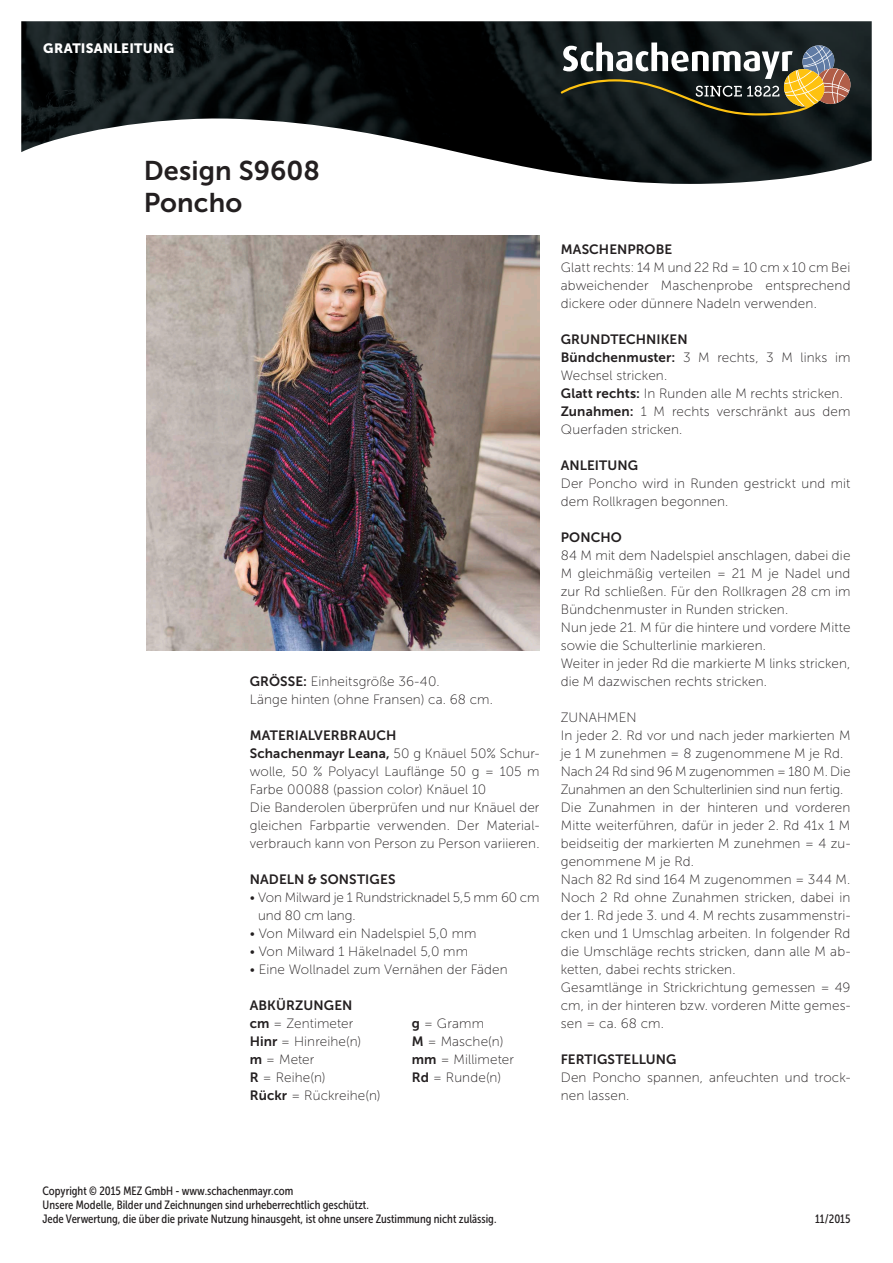
<style>
.page{position:relative;width:893px;height:1263px;background:#fff}
.page>*{position:absolute;margin:0;border:0;box-sizing:border-box;transform-origin:0 0}
.t1{font:27px/31.5px "Museo Sans 700";letter-spacing:.005em;color:#231f20}
.t2{font:13.5px/18px "Museo Sans 100";letter-spacing:.01em;color:#231f20;text-align:justify}
.t3{font:13.5px/18px "Museo Sans 100";letter-spacing:-.01em;color:#231f20}
.t4{font:13.5px "Museo Sans 700";letter-spacing:.005em;color:#231f20}
.t5{font:13.5px "Museo Sans 900";letter-spacing:.015em;color:#fff}
.t6{font:12px "Museo Sans Cond 500";color:#231f20}
.s1{font-family:"Museo Sans 700"}
</style>
<div class="page">
<img style="left:21px;top:21px;width:851px;height:163px">
<svg style="left:561px;top:43px;width:289px;height:72px"></svg>
<img style="left:146px;top:235px;width:393px;height:415px">
<p class="t5" style="left:43px;top:40px;width:133px">GRATISANLEITUNG</p>
<p class="t1" style="left:144px;top:155px;width:178px">Design S9608<br>Poncho</p>
<p class="t2" style="left:250px;top:672px;width:191px"><span class="s1">GRÖSSE:</span> Einheitsgröße 36-40.</p>
<p class="t2" style="left:250px;top:690px;width:245px">Länge hinten (ohne Fransen) ca. 68 cm.</p>
<p class="t4" style="left:250px;top:728px;width:148px">MATERIALVERBRAUCH</p>
<p class="t2" style="left:250px;top:744px;width:291px"><span class="s1">Schachenmayr Leana,</span> 50 g Knäuel 50% Schur&shy;wolle, 50 % Polyacyl Lauflänge 50 g = 105 m Farbe 00088 (passion color) Knäuel 10</p>
<p class="t2" style="left:250px;top:798px;width:291px">Die Banderolen überprüfen und nur Knäuel der gleichen Farbpartie verwenden. Der Material&shy;verbrauch kann von Person zu Person variieren.</p>
<p class="t4" style="left:250px;top:872px;width:147px">NADELN &amp; SONSTIGES</p>
<p class="t3" style="left:258px;top:888px;width:283px;text-indent:-8px">• Von Milward je 1 Rundstricknadel 5,5 mm 60 cm und 80 cm lang.</p>
<p class="t2" style="left:250px;top:924px;width:228px">• Von Milward ein Nadelspiel 5,0 mm</p>
<p class="t2" style="left:250px;top:942px;width:220px">• Von Milward 1 Häkelnadel 5,0 mm</p>
<p class="t2" style="left:250px;top:960px;width:259px">• Eine Wollnadel zum Vernähen der Fäden</p>
<p class="t4" style="left:250px;top:998px;width:104px">ABKÜRZUNGEN</p>
<p class="t2" style="left:250px;top:1014px;width:105px"><span class="s1">cm</span> = Zentimeter</p>
<p class="t2" style="left:412px;top:1014px;width:74px"><span class="s1">g</span> = Gramm</p>
<p class="t2" style="left:250px;top:1032px;width:113px"><span class="s1">Hinr</span> = Hinreihe(n)</p>
<p class="t2" style="left:412px;top:1032px;width:93px"><span class="s1">M</span> = Masche(n)</p>
<p class="t2" style="left:250px;top:1050px;width:66px"><span class="s1">m</span> = Meter</p>
<p class="t2" style="left:412px;top:1050px;width:104px"><span class="s1">mm</span> = Millimeter</p>
<p class="t2" style="left:250px;top:1068px;width:77px"><span class="s1">R</span> = Reihe(n)</p>
<p class="t2" style="left:412px;top:1068px;width:91px"><span class="s1">Rd</span> = Runde(n)</p>
<p class="t2" style="left:250px;top:1086px;width:132px"><span class="s1">Rückr</span> = Rückreihe(n)</p>
<p class="t4" style="left:561px;top:242px;width:113px">MASCHENPROBE</p>
<p class="t2" style="left:561px;top:258px;width:291px">Glatt rechts: 14 M und 22 Rd = 10 cm x 10 cm Bei abweichender Maschenprobe entsprechend dickere oder dünnere Nadeln verwenden.</p>
<p class="t4" style="left:561px;top:332px;width:128px">GRUNDTECHNIKEN</p>
<p class="t2" style="left:561px;top:348px;width:291px"><span class="s1">Bündchenmuster:</span> 3 M rechts, 3 M links im<br>Wechsel stricken.</p>
<p class="t2" style="left:561px;top:384px;width:284px"><span class="s1">Glatt rechts:</span> In Runden alle M rechts stricken.</p>
<p class="t2" style="left:561px;top:402px;width:291px"><span class="s1">Zunahmen:</span> 1 M rechts verschränkt aus dem<br>Querfaden stricken.</p>
<p class="t4" style="left:561px;top:458px;width:79px">ANLEITUNG</p>
<p class="t2" style="left:561px;top:474px;width:291px">Der Poncho wird in Runden gestrickt und mit dem Rollkragen begonnen.</p>
<p class="t4" style="left:561px;top:530px;width:63px">PONCHO</p>
<p class="t2" style="left:561px;top:546px;width:291px">84 M mit dem Nadelspiel anschlagen, dabei die M gleichmäßig verteilen = 21 M je Nadel und zur Rd schließen. Für den Rollkragen 28 cm im Bündchenmuster in Runden stricken.</p>
<p class="t2" style="left:561px;top:618px;width:291px">Nun jede 21. M für die hintere und vordere Mitte sowie die Schulterlinie markieren.</p>
<p class="t2" style="left:561px;top:654px;width:291px">Weiter in jeder Rd die markierte M links stricken, die M dazwischen rechts stricken.</p>
<p class="t2" style="left:561px;top:708px;width:77px">ZUNAHMEN</p>
<p class="t2" style="left:561px;top:726px;width:291px">In jeder 2. Rd vor und nach jeder markierten M je 1 M zunehmen = 8 zugenommene M je Rd.</p>
<p class="t3" style="left:561px;top:762px;width:291px">Nach 24 Rd sind 96 M zugenommen = 180 M. Die<br>Zunahmen an den Schulterlinien sind nun fertig.</p>
<p class="t2" style="left:561px;top:798px;width:291px">Die Zunahmen in der hinteren und vorderen Mitte weiterführen, dafür in jeder 2. Rd 41x 1 M beidseitig der markierten M zunehmen = 4 zu&shy;genommene M je Rd.</p>
<p class="t2" style="left:561px;top:870px;width:291px">Nach 82 Rd sind 164 M zugenommen = 344 M.</p>
<p class="t2" style="left:561px;top:888px;width:291px">Noch 2 Rd ohne Zunahmen stricken, dabei in der 1. Rd jede 3. und 4. M rechts zusammenstri&shy;cken und 1 Umschlag arbeiten. In folgender Rd die Umschläge rechts stricken, dann alle M ab&shy;ketten, dabei rechts stricken.</p>
<p class="t2" style="left:561px;top:978px;width:291px">Gesamtlänge in Strickrichtung gemessen = 49 cm, in der hinteren bzw. vorderen Mitte gemes&shy;sen = ca. 68 cm.</p>
<p class="t4" style="left:561px;top:1052px;width:117px">FERTIGSTELLUNG</p>
<p class="t2" style="left:561px;top:1068px;width:291px">Den Poncho spannen, anfeuchten und trock&shy;nen lassen.</p>
<p class="t6" style="left:43px;top:1184px;width:252px">Copyright © 2015 MEZ GmbH - www.schachenmayr.com</p>
<p class="t6" style="left:43px;top:1198px;width:328px">Unsere Modelle, Bilder und Zeichnungen sind urheberrechtlich geschützt.</p>
<p class="t6" style="left:43px;top:1213px;width:455px">Jede Verwertung, die über die private Nutzung hinausgeht, ist ohne unsere Zustimmung nicht zulässig.</p>
<p class="t6" style="left:815px;top:1213px;width:37px">11/2015</p>
</div>
